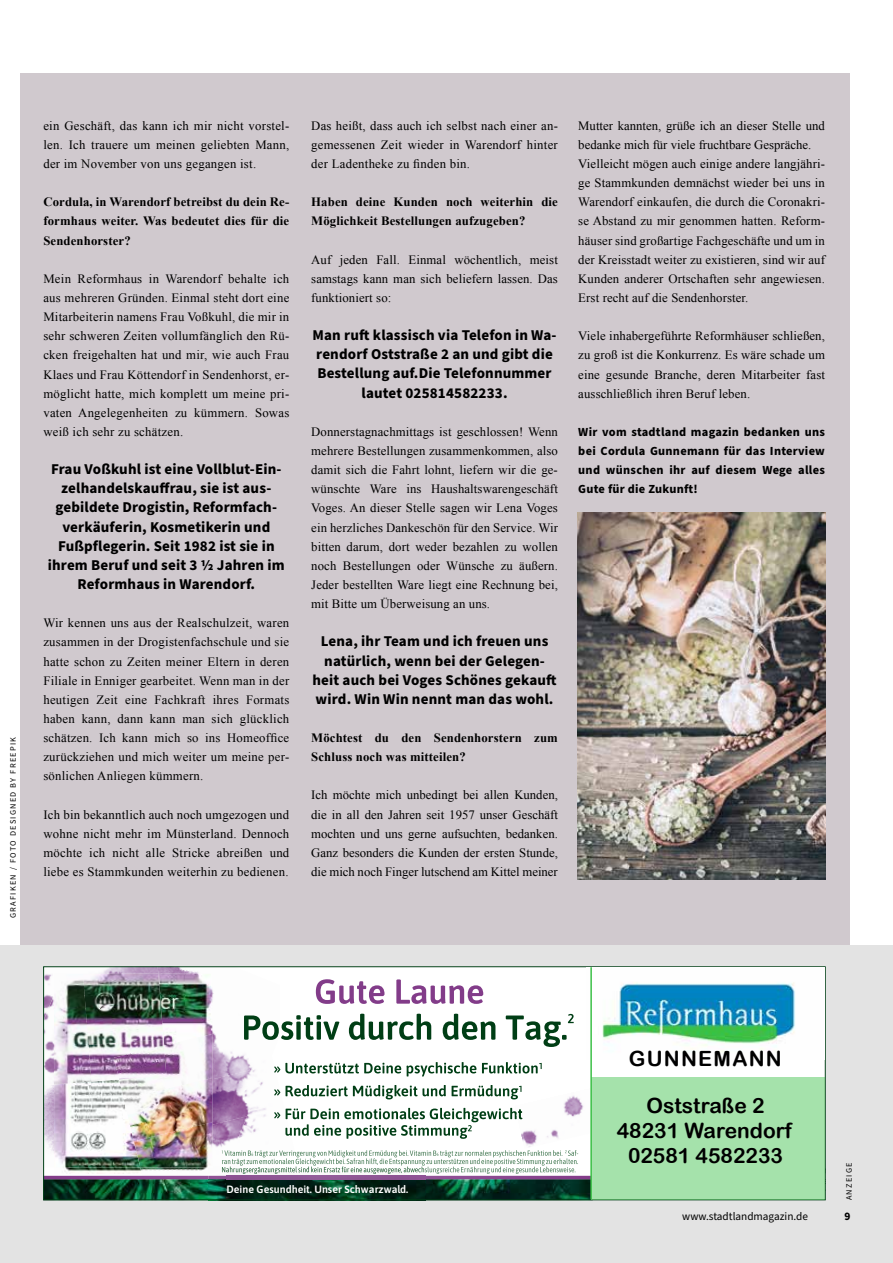
<style>
.page{position:relative;width:893px;height:1263px;background:#fff}
.page>*{position:absolute;margin:0;border:0;box-sizing:border-box;transform-origin:0 0}
.t1{font:21px/25.2px "Arial Rounded MT Bold";color:#000;text-align:center}
.t2{font:21px "Arial Rounded MT Bold";letter-spacing:.06em;color:#000}
.t3{font:700 15px/19.2px "Source Sans Pro";letter-spacing:.01em;color:#000;text-align:center}
.t4{font:12.75px/19.2px "Times New Roman";letter-spacing:.01em;color:#000;text-align:justify}
.t5{font:700 12.75px/19.2px "Times New Roman";letter-spacing:.01em;color:#000}
.t6{font:700 12.3px/19.2px "Source Sans Pro";letter-spacing:.02em;color:#000;text-align:justify}
.t7{font:11.25px "Source Sans Pro";color:#000}
.t8{font:700 11.25px "Source Sans Pro";color:#000}
.t9{font:600 10.65px "Asap";color:#fff}
.t10{font:8.25px "Source Sans Pro";letter-spacing:.15em;color:#000}
</style>
<div class="page">
<div style="left:20px;top:73px;width:830px;height:1127px;background:#d0c9ce"></div>
<div style="left:0;top:946px;width:893px;height:317px;background:#e3e3e3"></div>
<div style="left:43px;top:966px;width:783px;height:234px;background:#fff"></div>
<img style="left:45px;top:968px;width:169px;height:182px">
<img style="left:247px;top:1125px;width:10px;height:8px">
<img style="left:212px;top:1022px;width:39px;height:44px">
<img style="left:212px;top:1066px;width:54px;height:59px">
<img style="left:212px;top:1116px;width:35px;height:34px">
<img style="left:45px;top:968px;width:4px;height:38px">
<img style="left:49px;top:968px;width:109px;height:38px">
<img style="left:45px;top:1006px;width:9px;height:79px">
<img style="left:54px;top:1119px;width:80px;height:31px">
<img style="left:54px;top:1081px;width:70px;height:38px">
<img style="left:164px;top:974px;width:48px;height:60px">
<img style="left:119px;top:1034px;width:93px;height:65px">
<img style="left:124px;top:1078px;width:88px;height:63px">
<img style="left:134px;top:1122px;width:78px;height:28px">
<img style="left:92px;top:974px;width:72px;height:65px">
<img style="left:54px;top:974px;width:38px;height:110px">
<img style="left:89px;top:1039px;width:75px;height:42px">
<img style="left:114px;top:1045px;width:52px;height:34px">
<svg style="left:316px;top:979px;width:167px;height:25px"></svg>
<svg style="left:244px;top:1014px;width:330px;height:33px"></svg>
<svg style="left:274px;top:1062px;width:268px;height:14px"></svg>
<svg style="left:274px;top:1085px;width:240px;height:14px"></svg>
<img style="left:514px;top:1085px;width:70px;height:62px">
<svg style="left:274px;top:1108px;width:248px;height:31px"></svg>
<img style="left:45px;top:1150px;width:545px;height:48px">
<img style="left:222px;top:1166px;width:202px;height:6px">
<img style="left:226px;top:1176px;width:199px;height:3px">
<div style="left:591px;top:1077px;width:234px;height:122px;background:#a5e2ab"></div>
<img style="left:602px;top:982px;width:194px;height:70px">
<hr style="left:590px;top:967px;width:2px;height:232px;background:#3cc048">
<img style="left:578px;top:512px;width:247px;height:368px">
<p class="t10" style="left:8px;top:918px;width:182px;rotate:-90deg">GRAFIKEN / FOTO DESIGNED BY FREEPIK</p>
<p class="t4" style="left:43px;top:116px;width:247px">ein Geschäft, das kann ich mir nicht vorstel&shy;len. Ich trauere um meinen geliebten Mann, der im November von uns gegangen ist.</p>
<p class="t5" style="left:43px;top:192px;width:247px;text-align:justify">Cordula, in Warendorf betreibst du dein Re&shy;formhaus weiter. Was bedeutet dies für die Sendenhorster?</p>
<p class="t4" style="left:43px;top:269px;width:247px">Mein Reformhaus in Warendorf behalte ich aus mehreren Gründen. Einmal steht dort eine Mitarbeiterin namens Frau Voßkuhl, die mir in sehr schweren Zeiten vollumfänglich den Rü&shy;cken freigehalten hat und mir, wie auch Frau Klaes und Frau Köttendorf in Sendenhorst, er&shy;möglicht hatte, mich komplett um meine pri&shy;vaten Angelegenheiten zu kümmern. Sowas weiß ich sehr zu schätzen.</p>
<p class="t3" style="left:48px;top:460px;width:238px">Frau Voßkuhl ist eine Vollblut-Ein&shy;zelhandelskauffrau, sie ist aus&shy;gebildete Drogistin, Reformfach&shy;verkäuferin, Kosmetikerin und<br>Fußpflegerin. Seit 1982 ist sie in ihrem Beruf und seit 3 ½ Jahren im<br>Reformhaus in Warendorf.</p>
<p class="t4" style="left:43px;top:613px;width:247px">Wir kennen uns aus der Realschulzeit, waren zusammen in der Drogistenfachschule und sie hatte schon zu Zeiten meiner Eltern in deren Filiale in Enniger gearbeitet. Wenn man in der heutigen Zeit eine Fachkraft ihres Formats haben kann, dann kann man sich glücklich schätzen. Ich kann mich so ins Homeoffice zurückziehen und mich weiter um meine per&shy;sönlichen Anliegen kümmern.</p>
<p class="t4" style="left:43px;top:804px;width:247px">Ich bin bekanntlich auch noch umgezogen und wohne nicht mehr im Münsterland. Dennoch möchte ich nicht alle Stricke abreißen und liebe es Stammkunden weiterhin zu bedienen.</p>
<p class="t4" style="left:311px;top:116px;width:248px">Das heißt, dass auch ich selbst nach einer an&shy;gemessenen Zeit wieder in Warendorf hinter der Ladentheke zu finden bin.</p>
<p class="t5" style="left:311px;top:192px;width:248px">Haben deine Kunden noch weiterhin die<br>Möglichkeit Bestellungen aufzugeben?</p>
<p class="t4" style="left:311px;top:250px;width:248px">Auf jeden Fall. Einmal wöchentlich, meist samstags kann man sich beliefern lassen. Das funktioniert so:</p>
<p class="t3" style="left:312px;top:326px;width:246px">Man ruft klassisch via Telefon in Wa&shy;rendorf Oststraße 2 an und gibt die<br>Bestellung auf.Die Telefonnummer lautet 025814582233.</p>
<p class="t4" style="left:311px;top:422px;width:248px">Donnerstagnachmittags ist geschlossen! Wenn mehrere Bestellungen zusammenkommen, also damit sich die Fahrt lohnt, liefern wir die ge&shy;wünschte Ware ins Haushaltswarengeschäft Voges. An dieser Stelle sagen wir Lena Voges ein herzliches Dankeschön für den Service. Wir bitten darum, dort weder bezahlen zu wollen noch Bestellungen oder Wünsche zu äußern.<br>Jeder bestellten Ware liegt eine Rechnung bei, mit Bitte um Überweisung an uns.</p>
<p class="t3" style="left:312px;top:632px;width:246px">Lena, ihr Team und ich freuen uns natürlich, wenn bei der Gelegen&shy;heit auch bei Voges Schönes gekauft wird. Win Win nennt man das wohl.</p>
<p class="t5" style="left:311px;top:728px;width:248px">Möchtest du den Sendenhorstern zum<br>Schluss noch was mitteilen?</p>
<p class="t4" style="left:311px;top:785px;width:248px">Ich möchte mich unbedingt bei allen Kunden, die in all den Jahren seit 1957 unser Geschäft mochten und uns gerne aufsuchten, bedanken.<br>Ganz besonders die Kunden der ersten Stunde, die mich noch Finger lutschend am Kittel meiner</p>
<p class="t4" style="left:578px;top:116px;width:248px;text-align:left">Mutter kannten, grüße ich an dieser Stelle und bedanke mich für viele fruchtbare Gespräche.<br>Vielleicht mögen auch einige andere langjähri&shy;ge Stammkunden demnächst wieder bei uns in Warendorf einkaufen, die durch die Coronakri&shy;se Abstand zu mir genommen hatten. Reform&shy;häuser sind großartige Fachgeschäfte und um in der Kreisstadt weiter zu existieren, sind wir auf Kunden anderer Ortschaften sehr angewiesen.<br>Erst recht auf die Sendenhorster.</p>
<p class="t4" style="left:578px;top:326px;width:248px">Viele inhabergeführte Reformhäuser schließen, zu groß ist die Konkurrenz. Es wäre schade um eine gesunde Branche, deren Mitarbeiter fast ausschließlich ihren Beruf leben.</p>
<p class="t6" style="left:578px;top:422px;width:248px">Wir vom stadtland magazin bedanken uns bei Cordula Gunnemann für das Interview und wünschen ihr auf diesem Wege alles Gute für die Zukunft!</p>
<p class="t9" style="left:227px;top:1182px;width:183px">Deine Gesundheit. Unser Schwarzwald.</p>
<h1 class="t2" style="left:629px;top:1046px;width:155px">GUNNEMANN</h1>
<h1 class="t1" style="left:617px;top:1092px;width:177px">Oststraße 2<br>48231 Warendorf<br>02581 4582233</h1>
<p class="t10" style="left:842px;top:1200px;width:39px;rotate:-90deg">ANZEIGE</p>
<p class="t10" style="left:844px;top:1200px;width:39px;rotate:-90deg">ANZEIGE</p>
<p class="t7" style="left:682px;top:1209px;width:127px">www.stadtlandmagazin.de</p>
<p class="t8" style="left:844px;top:1209px;width:7px">9</p>
</div>
